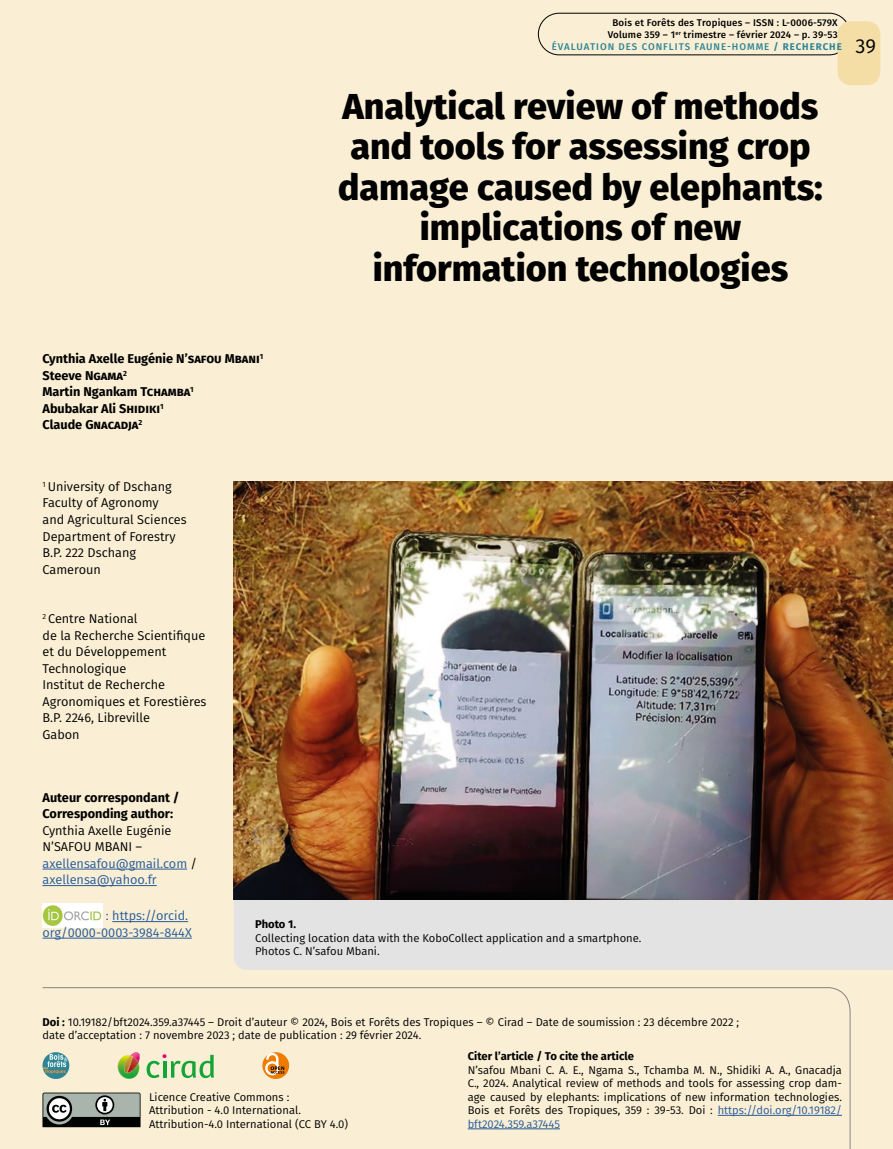
<style>
.page{position:relative;width:893px;height:1149px;background:#fff}
.page>*{position:absolute;margin:0;border:0;box-sizing:border-box;transform-origin:0 0}
.t1{font:800 36px/40.5px "Fira Sans";color:#000;text-align:center}
.t2{font:20.25px "Fira Sans";color:#000}
.t3{font:12.75px/16.5px "Fira Sans";color:#000}
.t4{font:700 12.75px/16.5px "Fira Sans";color:#000}
.t5{font:12.75px/16.5px "Fira Sans";color:#275b9b}
.t6{font:11.25px/13.5px "Fira Sans";color:#000}
.t7{font:700 11.25px "Fira Sans";color:#000}
.t8{font:500 9.75px/12px "Fira Sans";letter-spacing:.02em;color:#000;text-align:center}
.t9{font:500 9.75px "Fira Sans";letter-spacing:.1em;color:#2f8593}
.s1{font-weight:700}
.s2{color:#000}
.s3{color:#275b9b}
</style>
<div class="page">
<div style="left:0;top:0;width:893px;height:1148px;background:#faefd4"></div>
<div style="left:538px;top:13px;width:312px;height:42px;border:1px solid #000;border-radius:21px"></div>
<div style="left:838px;top:21px;width:42px;height:64px;background:#f4dea6;border-radius:13px"></div>
<hr style="left:43px;top:868px;width:144px;height:1px;background:#275b9b">
<hr style="left:43px;top:885px;width:114px;height:1px;background:#275b9b">
<hr style="left:112px;top:921px;width:76px;height:1px;background:#275b9b">
<hr style="left:43px;top:937px;width:149px;height:1px;background:#275b9b">
<img style="left:43px;top:903px;width:60px;height:24px">
<svg style="left:42px;top:987px;width:809px;height:161px"></svg>
<hr style="left:718px;top:1114px;width:124px;height:1px;background:#275b9b">
<hr style="left:468px;top:1128px;width:92px;height:1px;background:#275b9b">
<svg style="left:43px;top:1092px;width:98px;height:34px;background:#7a7f7b"></svg>
<svg style="left:43px;top:1051px;width:26px;height:27px"></svg>
<svg style="left:43px;top:1053px;width:24px;height:20px"></svg>
<svg style="left:262px;top:1051px;width:27px;height:27px"></svg>
<svg style="left:118px;top:1051px;width:22px;height:27px"></svg>
<svg style="left:147px;top:1053px;width:67px;height:24px"></svg>
<div style="left:234px;top:899px;width:659px;height:70px;background:#e3e3e3"></div>
<img style="left:234px;top:481px;width:659px;height:418px">
<p class="t8" style="left:608px;top:16px;width:231px">Bois et Forêts des Tropiques – ISSN : L-0006-579X<br>Volume 359 – 1<sup>er</sup> trimestre – février 2024 – p. 39-53</p>
<p class="t9" style="left:552px;top:38px;width:292px">ÉVALUATION DES CONFLITS FAUNE-HOMME <span class="s1">/ RECHERCHE</span></p>
<h2 class="t2" style="left:855px;top:31px;width:22px">39</h2>
<h1 class="t1" style="left:338px;top:83px;width:486px">Analytical review of methods and tools for assessing crop damage caused by elephants: implications of new information technologies</h1>
<p class="t4" style="left:43px;top:350px;width:222px">Cynthia Axelle Eugénie N’safou Mbani<sup>1<br></sup>Steeve Ngama<sup>2<br></sup>Martin Ngankam Tchamba<sup>1<br></sup>Abubakar Ali Shidiki<sup>1<br></sup>Claude Gnacadja<sup>2</sup></p>
<p class="t3" style="left:43px;top:478px;width:146px"><sup>1</sup> University of Dschang<br>Faculty of Agronomy<br>and Agricultural Sciences<br>Department of Forestry<br>B.P. 222 Dschang<br>Cameroun</p>
<p class="t3" style="left:43px;top:610px;width:165px"><sup>2</sup> Centre National<br>de la Recherche Scientifique et du Développement<br>Technologique<br>Institut de Recherche<br>Agronomiques et Forestières<br>B.P. 2246, Libreville<br>Gabon</p>
<p class="t4" style="left:43px;top:787px;width:139px">Auteur correspondant /<br>Corresponding author:</p>
<p class="t5" style="left:43px;top:821px;width:156px"><span class="s2">Cynthia Axelle Eugénie<br>N’SAFOU MBANI – </span>axellensafou@gmail.com <span class="s2">/ </span>axellensa@yahoo.fr</p>
<p class="t5" style="left:43px;top:907px;width:151px;text-align:right">: https://orcid. org/0000-0003-3984-844X</p>
<p class="t7" style="left:255px;top:914px;width:42px">Photo 1.</p>
<p class="t6" style="left:255px;top:930px;width:388px">Collecting location data with the KoboCollect application and a smartphone.<br>Photos C. N’safou Mbani.</p>
<p class="t6" style="left:43px;top:1014px;width:698px"><span class="s1">Doi :</span> 10.19182/bft2024.359.a37445 – Droit d’auteur © 2024, Bois et Forêts des Tropiques – © Cirad – Date de soumission : 23 décembre 2022 ; date d’acceptation : 7 novembre 2023 ; date de publication : 29 février 2024.</p>
<p class="t6" style="left:149px;top:1089px;width:201px">Licence Creative Commons :<br>Attribution - 4.0 International.<br>Attribution-4.0 International (CC BY 4.0)</p>
<p class="t7" style="left:468px;top:1046px;width:168px">Citer l’article / To cite the article</p>
<p class="t6" style="left:468px;top:1062px;width:376px;text-align:justify">N’safou Mbani C. A. E., Ngama S., Tchamba M. N., Shidiki A. A., Gnacadja C., 2024. Analytical review of methods and tools for assessing crop dam&shy;age caused by elephants: implications of new information technologies.<br>Bois et Forêts des Tropiques, 359 : 39-53. Doi : <span class="s3">https://doi.org/10.19182/ bft2024.359.a37445</span></p>
</div>
